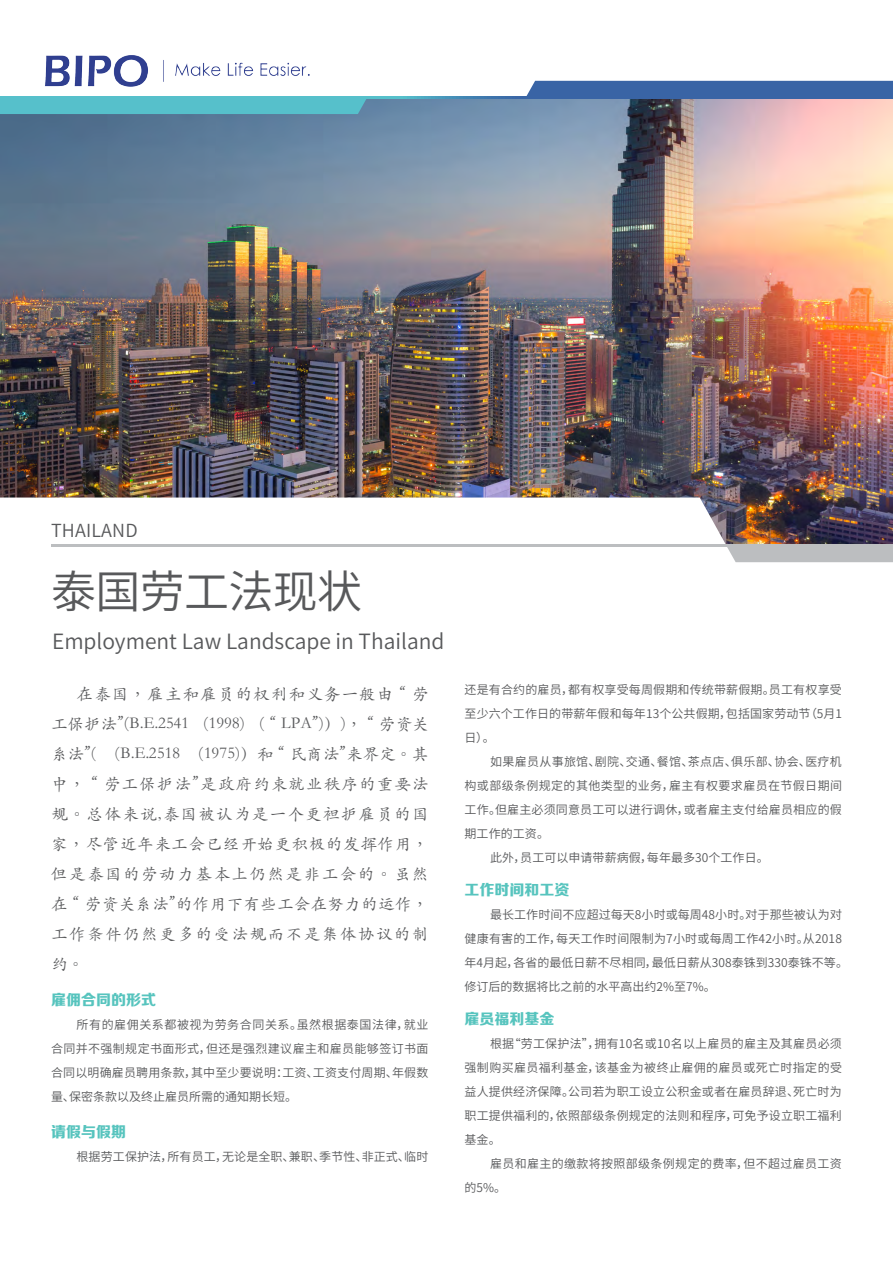
<style>
.page{position:relative;width:893px;height:1263px;background:#fff}
.page>*{position:absolute;margin:0;border:0;box-sizing:border-box;transform-origin:0 0}
.t1{font:45px "Source Han Sans CN";letter-spacing:-.015em;color:#58595b}
.t2{font:21px "Source Han Sans CN";color:#58595b}
.t3{font:18px "Source Han Sans CN";letter-spacing:.01em;color:#58595b}
.t4{font:16.5px/30px "ST Kaiti TC";letter-spacing:.095em;color:#58595b;text-align:justify}
.t5{font:15px "FZZDHJW GB1 0";color:#57c4be}
.t6{font:12px/24px "Source Han Sans CN";letter-spacing:.015em;color:#58595b;text-align:justify}
</style>
<div class="page">
<img style="left:0;top:98px;width:893px;height:446px">
<svg style="left:0;top:497px;width:741px;height:66px"></svg>
<div style="left:726px;top:547px;width:167px;height:15px;background:#bcbec0"></div>
<hr style="left:51px;top:544px;width:842px;height:3px;background:#bcbec0">
<div style="left:0;top:98px;width:367px;height:16px;background:#56c0cb"></div>
<div style="left:526px;top:81px;width:367px;height:15px;background:#3964a5"></div>
<svg style="left:0;top:96px;width:893px;height:2px"></svg>
<img style="left:27px;top:55px;width:318px;height:42px">
<h3 class="t3" style="left:51px;top:520px;width:88px">THAILAND</h3>
<h1 class="t1" style="left:51px;top:566px;width:312px">泰国劳工法现状</h1>
<h2 class="t2" style="left:52px;top:629px;width:394px">Employment Law Landscape in Thailand</h2>
<p class="t4" style="left:51px;top:678px;width:379px;text-indent:26px">在泰国，雇主和雇员的权利和义务一般由“劳工保护法”(B.E.2541 (1998) (“LPA”)）)，“劳资关系法”( (B.E.2518 (1975)）和“民商法”来界定。其中，“劳工保护法”是政府约束就业秩序的重要法规。总体来说,泰国被认为是一个更袒护雇员的国家，尽管近年来工会已经开始更积极的发挥作用，但是泰国的劳动力基本上仍然是非工会的。虽然在“劳资关系法”的作用下有些工会在努力的运作，工作条件仍然更多的受法规而不是集体协议的制约。</p>
<p class="t5" style="left:51px;top:991px;width:106px">雇佣合同的形式</p>
<p class="t6" style="left:51px;top:1012px;width:379px;text-indent:26px">所有的雇佣关系都被视为劳务合同关系。虽然根据泰国法律，就业合同并不强制规定书面形式，但还是强烈建议雇主和雇员能够签订书面合同以明确雇员聘用条款，其中至少要说明：工资、工资支付周期、年假数量、保密条款以及终止雇员所需的通知期长短。</p>
<p class="t5" style="left:51px;top:1123px;width:76px">请假与假期</p>
<p class="t6" style="left:77px;top:1144px;width:353px">根据劳工保护法，所有员工，无论是全职、兼职、季节性、非正式、临时</p>
<p class="t6" style="left:465px;top:677px;width:379px">还是有合约的雇员，都有权享受每周假期和传统带薪假期。员工有权享受至少六个工作日的带薪年假和每年13个公共假期，包括国家劳动节（5月1日）。</p>
<p class="t6" style="left:490px;top:749px;width:353px">如果雇员从事旅馆、剧院、交通、餐馆、茶点店、俱乐部、协会、医疗机</p>
<p class="t6" style="left:465px;top:773px;width:379px">构或部级条例规定的其他类型的业务，雇主有权要求雇员在节假日期间</p>
<p class="t6" style="left:465px;top:797px;width:379px">工作。但雇主必须同意员工可以进行调休，或者雇主支付给雇员相应的假</p>
<p class="t6" style="left:465px;top:821px;width:86px">期工作的工资。</p>
<p class="t6" style="left:490px;top:845px;width:280px">此外，员工可以申请带薪病假，每年最多30个工作日。</p>
<p class="t5" style="left:465px;top:881px;width:106px">工作时间和工资</p>
<p class="t6" style="left:465px;top:902px;width:385px;text-align:left;text-indent:26px">最长工作时间不应超过每天8小时或每周48小时。对于那些被认为对健康有害的工作，每天工作时间限制为7小时或每周工作42小时。从2018年4月起，各省的最低日薪不尽相同，最低日薪从308泰铢到330泰铢不等。修订后的数据将比之前的水平高出约2%至7%。</p>
<p class="t5" style="left:465px;top:1010px;width:91px">雇员福利基金</p>
<p class="t6" style="left:465px;top:1031px;width:379px;text-indent:26px">根据“劳工保护法”，拥有10名或10名以上雇员的雇主及其雇员必须强制购买雇员福利基金，该基金为被终止雇佣的雇员或死亡时指定的受益人提供经济保障。公司若为职工设立公积金或者在雇员辞退、死亡时为职工提供福利的，依照部级条例规定的法则和程序，可免予设立职工福利基金。</p>
<p class="t6" style="left:465px;top:1151px;width:379px;text-indent:26px">雇员和雇主的缴款将按照部级条例规定的费率，但不超过雇员工资的5%。</p>
</div>
